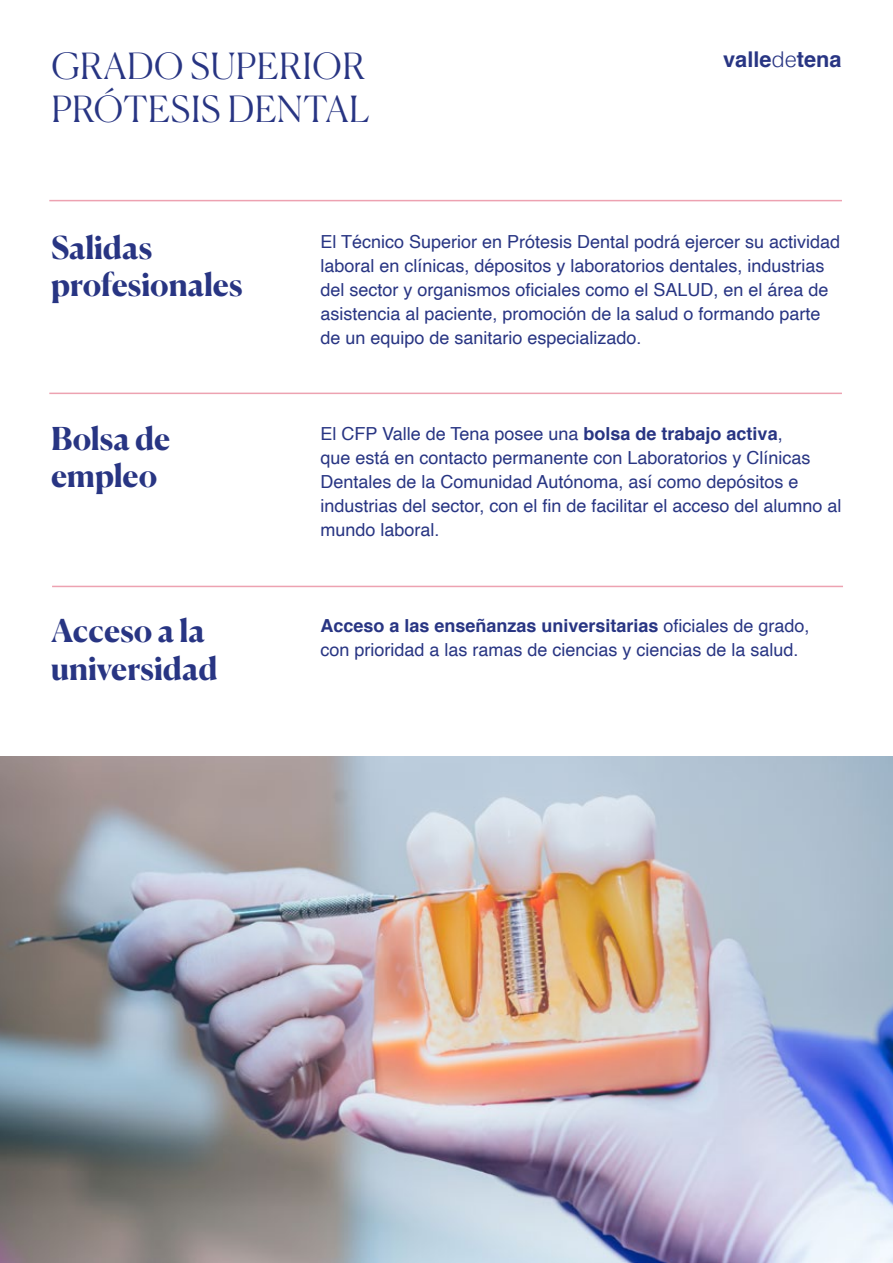
<style>
.page{position:relative;width:893px;height:1263px;background:#fff}
.page>*{position:absolute;margin:0;border:0;box-sizing:border-box;transform-origin:0 0}
.t1{font:300 36px/43.2px "Canela";letter-spacing:.02em;color:#283583}
.t2{font:700 31.5px/37.8px "Canela";color:#283583}
.t3{font:700 21.75px "Helvetica";color:#283583}
.t4{font:18px/24px "Helvetica";color:#283583}
.s1{font-weight:300}
.s2{font-weight:700}
</style>
<div class="page">
<img style="left:0;top:757px;width:893px;height:506px">
<hr style="left:49px;top:393px;width:793px;height:1px;background:#eda2b1">
<hr style="left:49px;top:200px;width:793px;height:1px;background:#eda2b1">
<hr style="left:52px;top:586px;width:791px;height:1px;background:#eda2b1">
<h1 class="t1" style="left:51px;top:41px;width:320px">GRADO SUPERIOR<br>PRÓTESIS DENTAL</h1>
<p class="t3" style="left:723px;top:42px;width:120px">valle<span class="s1">de</span>tena</p>
<h2 class="t2" style="left:51px;top:226px;width:193px">Salidas profesionales</h2>
<h2 class="t2" style="left:51px;top:417px;width:121px">Bolsa de empleo</h2>
<h2 class="t2" style="left:51px;top:610px;width:168px">Acceso a la universidad</h2>
<p class="t4" style="left:320px;top:230px;width:521px">El Técnico Superior en Prótesis Dental podrá ejercer su actividad laboral en clínicas, dépositos y laboratorios dentales, industrias del sector y organismos oficiales como el SALUD, en el área de asistencia al paciente, promoción de la salud o formando parte de un equipo de sanitario especializado.</p>
<p class="t4" style="left:320px;top:422px;width:523px">El CFP Valle de Tena posee una <span class="s2">bolsa de trabajo activa</span>,<br>que está en contacto permanente con Laboratorios y Clínicas Dentales de la Comunidad Autónoma, así como depósitos e industrias del sector, con el fin de facilitar el acceso del alumno al mundo laboral.</p>
<p class="t4" style="left:320px;top:614px;width:491px"><span class="s2">Acceso a las enseñanzas universitarias</span> oficiales de grado, con prioridad a las ramas de ciencias y ciencias de la salud.</p>
</div>
